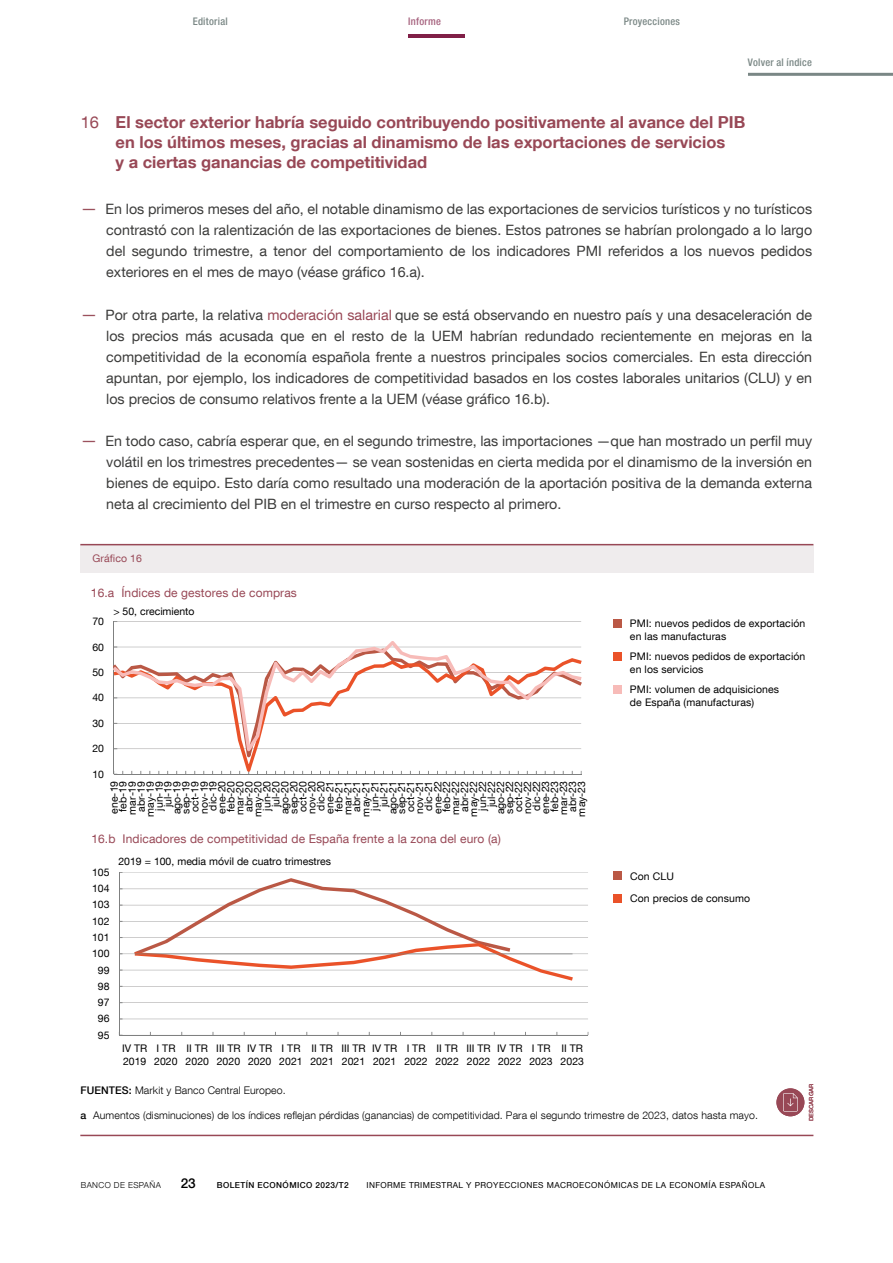
<style>
.page{position:relative;width:893px;height:1263px;background:#fff}
.page>*{position:absolute;margin:0;border:0;box-sizing:border-box;transform-origin:0 0}
.Ladillo_Ficha{font:700 16.5px/19.8px "Bd E Neue Helvetica";color:#984856}
.Texto_ficha_Bullets{font:14.25px/21px "Bd E Neue Helvetica";color:#3c3c3b;text-align:justify}
.t1{font:500 13.5px "Bd E Neue Helvetica";color:#000}
.t2{font:12px "Bd E Neue Helvetica";letter-spacing:.01em;color:#984856}
.t3{font:10.5px/9px "Bd E Neue Helvetica";letter-spacing:.005em;color:#000}
.t4{font:300 10.5px "Bd E Neue Helvetica";letter-spacing:.01em;color:#000}
.t5{font:500 condensed 10.5px "Bd E Neue Helvetica";letter-spacing:.025em;color:#7a8785}
.t6{font:10.5px "Bd E Neue Helvetica";letter-spacing:.01em;color:#984856}
.t7{font:500 condensed 10.5px "Bd E Neue Helvetica";letter-spacing:.025em;color:#a6627e}
.t8{font:8.25px "Bd E Neue Helvetica";letter-spacing:.05em;color:#000}
.t9{font:500 8.25px "Bd E Neue Helvetica";letter-spacing:.05em;color:#000}
.t10{font:300 8.25px "Bd E Neue Helvetica";letter-spacing:.05em;color:#000}
.t11{font:500 6px "Bd E Neue Helvetica";color:#984856}
.s1{font-weight:400}
.s2{font-size:16.5px;color:#9b515d}
.s3{color:#984856}
.s4{font-weight:500}
</style>
<div class="page">
<hr style="left:408px;top:34px;width:57px;height:4px;background:#801f47">
<hr style="left:748px;top:73px;width:145px;height:3px;background:#7a8785">
<div style="left:80px;top:545px;width:733px;height:27px;background:#efeced"></div>
<hr style="left:80px;top:544px;width:733px;height:1px;background:#984856">
<hr style="left:80px;top:1135px;width:733px;height:1px;background:#984856">
<div style="left:613px;top:685px;width:9px;height:9px;background:#f7bbb8"></div>
<div style="left:613px;top:652px;width:9px;height:9px;background:#ea5229"></div>
<div style="left:613px;top:619px;width:9px;height:8px;background:#ba5845"></div>
<div style="left:613px;top:894px;width:9px;height:8px;background:#ea5229"></div>
<div style="left:613px;top:871px;width:9px;height:9px;background:#ba5845"></div>
<hr style="left:114px;top:621px;width:467px;height:1px;background:#a6a5a5">
<hr style="left:113px;top:622px;width:1px;height:152px;background:#7f8080">
<hr style="left:114px;top:774px;width:467px;height:1px;background:#7f8080">
<svg style="left:114px;top:660px;width:468px;height:112px"></svg>
<svg style="left:114px;top:641px;width:467px;height:110px"></svg>
<hr style="left:119px;top:1019px;width:469px;height:1px;background:#a6a5a5">
<hr style="left:119px;top:1002px;width:469px;height:1px;background:#a6a5a5">
<hr style="left:119px;top:986px;width:469px;height:1px;background:#a6a5a5">
<hr style="left:119px;top:970px;width:469px;height:1px;background:#a6a5a5">
<hr style="left:119px;top:953px;width:469px;height:1px;background:#a6a5a5">
<hr style="left:119px;top:937px;width:469px;height:1px;background:#a6a5a5">
<hr style="left:119px;top:921px;width:469px;height:1px;background:#a6a5a5">
<hr style="left:119px;top:905px;width:469px;height:1px;background:#a6a5a5">
<hr style="left:119px;top:888px;width:469px;height:1px;background:#a6a5a5">
<hr style="left:119px;top:872px;width:469px;height:1px;background:#a6a5a5">
<hr style="left:119px;top:872px;width:1px;height:163px;background:#7f8080">
<hr style="left:119px;top:1035px;width:469px;height:1px;background:#7f8080">
<svg style="left:134px;top:878px;width:439px;height:102px"></svg>
<div style="left:776px;top:1088px;width:28px;height:28px;background:#984856;border-radius:50%"></div>
<svg style="left:783px;top:1093px;width:15px;height:18px"></svg>
<p class="t5" style="left:193px;top:15px;width:37px">Editorial</p>
<p class="t7" style="left:408px;top:15px;width:34px">Informe</p>
<p class="t5" style="left:624px;top:15px;width:58px">Proyecciones</p>
<p class="t5" style="left:748px;top:56px;width:65px">Volver al índice</p>
<h3 class="Ladillo_Ficha" style="left:116px;top:112px;width:631px;text-indent:-35px"><span class="s1">16</span> El sector exterior habría seguido contribuyendo positivamente al avance del PIB en los últimos meses, gracias al dinamismo de las exportaciones de servicios<br>y a ciertas ganancias de competitividad</h3>
<p class="Texto_ficha_Bullets" style="left:106px;top:198px;width:707px;text-indent:-26px"><span class="s2">—</span> En los primeros meses del año, el notable dinamismo de las exportaciones de servicios turísticos y no turísticos contrastó con la ralentización de las exportaciones de bienes. Estos patrones se habrían prolongado a lo largo del segundo trimestre, a tenor del comportamiento de los indicadores PMI referidos a los nuevos pedidos exteriores en el mes de mayo (véase gráfico 16.a).</p>
<p class="Texto_ficha_Bullets" style="left:106px;top:304px;width:707px;text-indent:-26px"><span class="s2">—</span> Por otra parte, la relativa <span class="s3">moderación salarial</span> que se está observando en nuestro país y una desaceleración de los precios más acusada que en el resto de la UEM habrían redundado recientemente en mejoras en la competitividad de la economía española frente a nuestros principales socios comerciales. En esta dirección apuntan, por ejemplo, los indicadores de competitividad basados en los costes laborales unitarios (CLU) y en los precios de consumo relativos frente a la UEM (véase gráfico 16.b).</p>
<p class="Texto_ficha_Bullets" style="left:106px;top:430px;width:707px;text-indent:-26px"><span class="s2">—</span> En todo caso, cabría esperar que, en el segundo trimestre, las importaciones —que han mostrado un perfil muy volátil en los trimestres precedentes— se vean sostenidas en cierta medida por el dinamismo de la inversión en bienes de equipo. Esto daría como resultado una moderación de la aportación positiva de la demanda externa neta al crecimiento del PIB en el trimestre en curso respecto al primero.</p>
<p class="t6" style="left:92px;top:552px;width:51px">Gráfico 16</p>
<p class="t2" style="left:91px;top:585px;width:207px">16.a Índices de gestores de compras</p>
<p class="t3" style="left:93px;top:617px;width:13px">70</p>
<p class="t3" style="left:93px;top:642px;width:13px">60</p>
<p class="t3" style="left:93px;top:667px;width:13px">50</p>
<p class="t3" style="left:93px;top:693px;width:13px">40</p>
<p class="t3" style="left:93px;top:718px;width:13px">30</p>
<p class="t3" style="left:93px;top:744px;width:13px">20</p>
<p class="t3" style="left:93px;top:769px;width:13px">10</p>
<p class="t3" style="left:113px;top:606px;width:83px">&gt; 50, crecimiento</p>
<p class="t3" style="left:109px;top:816px;width:37px;text-align:right;rotate:-90deg">ene-19 feb-19 mar-19 abr-19 may-19 jun-19 jul-19 ago-19 sep-19 oct-19 nov-19 dic-19 ene-20 feb-20 mar-20 abr-20 may-20 jun-20 jul-20 ago-20 sep-20 oct-20 nov-20 dic-20 ene-21 feb-21 mar-21 abr-21 may-21 jun-21 jul-21 ago-21 sep-21 oct-21 nov-21 dic-21 ene-22 feb-22 mar-22 abr-22 may-22 jun-22 jul-22 ago-22 sep-22 oct-22 nov-22 dic-22 ene-23 feb-23 mar-23 abr-23 may-23</p>
<p class="t2" style="left:91px;top:832px;width:411px">16.b Indicadores de competitividad de España frente a la zona del euro (a)</p>
<p class="t3" style="left:92px;top:867px;width:19px">105</p>
<p class="t3" style="left:92px;top:884px;width:19px">104</p>
<p class="t3" style="left:92px;top:900px;width:19px">103</p>
<p class="t3" style="left:92px;top:916px;width:19px">102</p>
<p class="t3" style="left:92px;top:932px;width:19px">101</p>
<p class="t3" style="left:92px;top:949px;width:19px">100</p>
<p class="t3" style="left:98px;top:965px;width:13px">99</p>
<p class="t3" style="left:98px;top:981px;width:13px">98</p>
<p class="t3" style="left:98px;top:997px;width:13px">97</p>
<p class="t3" style="left:98px;top:1014px;width:13px">96</p>
<p class="t3" style="left:98px;top:1030px;width:13px">95</p>
<p class="t3" style="left:119px;top:856px;width:214px">2019 = 100, media móvil de cuatro trimestres</p>
<p class="t3" style="left:122px;top:1041px;width:27px;line-height:12.6px">IV TR<br>2019</p>
<p class="t3" style="left:154px;top:1041px;width:25px;line-height:12.6px">I TR<br>2020</p>
<p class="t3" style="left:186px;top:1041px;width:25px;line-height:12.6px">II TR<br>2020</p>
<p class="t3" style="left:216px;top:1041px;width:26px;line-height:12.6px">III TR<br>2020</p>
<p class="t3" style="left:247px;top:1041px;width:27px;line-height:12.6px">IV TR<br>2020</p>
<p class="t3" style="left:279px;top:1041px;width:25px;line-height:12.6px">I TR<br>2021</p>
<p class="t3" style="left:311px;top:1041px;width:25px;line-height:12.6px">II TR<br>2021</p>
<p class="t3" style="left:341px;top:1041px;width:26px;line-height:12.6px">III TR<br>2021</p>
<p class="t3" style="left:372px;top:1041px;width:27px;line-height:12.6px">IV TR<br>2021</p>
<p class="t3" style="left:404px;top:1041px;width:25px;line-height:12.6px">I TR<br>2022</p>
<p class="t3" style="left:436px;top:1041px;width:25px;line-height:12.6px">II TR<br>2022</p>
<p class="t3" style="left:466px;top:1041px;width:26px;line-height:12.6px">III TR<br>2022</p>
<p class="t3" style="left:497px;top:1041px;width:27px;line-height:12.6px">IV TR<br>2022</p>
<p class="t3" style="left:529px;top:1041px;width:25px;line-height:12.6px">I TR<br>2023</p>
<p class="t3" style="left:561px;top:1041px;width:25px;line-height:12.6px">II TR<br>2023</p>
<p class="t3" style="left:630px;top:617px;width:177px;line-height:12.6px">PMI: nuevos pedidos de exportación en las manufacturas</p>
<p class="t3" style="left:630px;top:650px;width:177px;line-height:12.6px">PMI: nuevos pedidos de exportación en los servicios</p>
<p class="t3" style="left:630px;top:683px;width:151px;line-height:12.6px">PMI: volumen de adquisiciones de España (manufacturas)</p>
<p class="t3" style="left:630px;top:871px;width:45px">Con CLU</p>
<p class="t3" style="left:630px;top:893px;width:122px">Con precios de consumo</p>
<p class="t4" style="left:80px;top:1084px;width:207px"><span class="s4">FUENTES:</span> Markit y Banco Central Europeo.</p>
<p class="t4" style="left:80px;top:1109px;width:679px"><span class="s4">a</span> Aumentos (disminuciones) de los índices reflejan pérdidas (ganancias) de competitividad. Para el segundo trimestre de 2023, datos hasta mayo.</p>
<p class="t10" style="left:81px;top:1180px;width:82px">BANCO DE ESPAÑA</p>
<p class="t1" style="left:181px;top:1175px;width:16px">23</p>
<p class="t9" style="left:217px;top:1180px;width:133px">BOLETÍN ECONÓMICO 2023/T2</p>
<p class="t8" style="left:366px;top:1180px;width:400px">INFORME TRIMESTRAL Y PROYECCIONES MACROECONÓMICAS DE LA ECONOMÍA ESPAÑOLA</p>
<p class="t11" style="left:808px;top:1121px;width:39px;rotate:-90deg">DESCARGAR</p>
</div>
